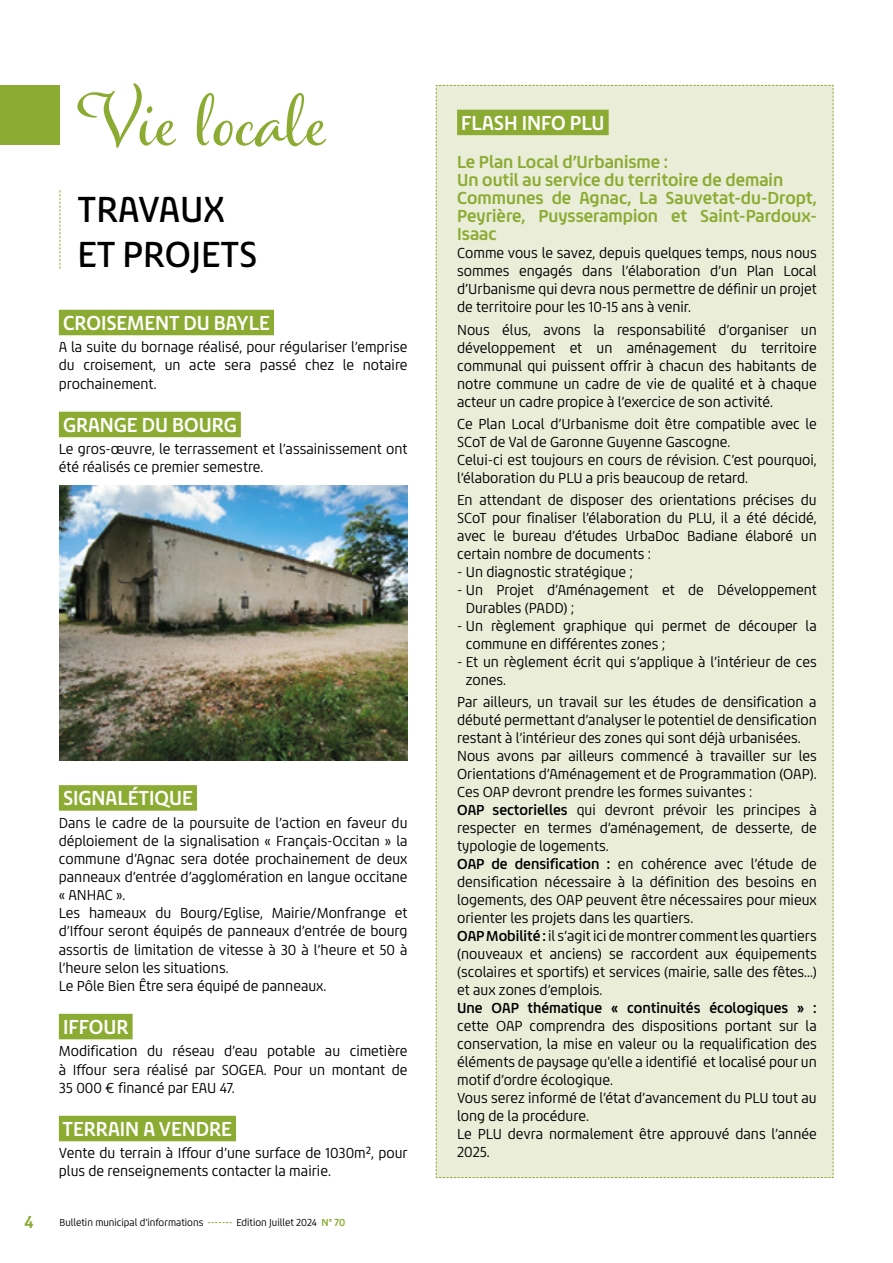
<style>
.page{position:relative;width:893px;height:1263px;background:#fff}
.page>*{position:absolute;margin:0;border:0;box-sizing:border-box;transform-origin:0 0}
.t1{font:700 72px "Caprizant";color:#8bab32}
.t2{font:37.5px/45px "Chypre Nor Med";color:#000}
.t3{font:21px "Chypre Nor Bol";color:#fff}
.t4{font:18px/18px "Chypre Nor Bol";color:#8bab32}
.t5{font:15px/18px "Chypre Nor Reg";color:#000}
.t6{font:15px "Chypre Nor Dem";color:#000}
.t7{font:10.5px "Chypre Nor Reg";color:#000}
.s1{font-family:"Chypre Nor Bol";color:#8bab32}
.s2{font-family:"Chypre Nor Dem"}
</style>
<div class="page">
<svg style="left:208px;top:1222px;width:24px;height:1px"></svg>
<div style="left:0;top:85px;width:60px;height:60px;background:#8bab32"></div>
<div style="left:59px;top:310px;width:215px;height:25px;background:#8bab32"></div>
<div style="left:59px;top:412px;width:182px;height:25px;background:#8bab32"></div>
<div style="left:59px;top:785px;width:138px;height:26px;background:#8bab32"></div>
<div style="left:59px;top:1014px;width:74px;height:25px;background:#8bab32"></div>
<div style="left:59px;top:1116px;width:177px;height:25px;background:#8bab32"></div>
<svg style="left:60px;top:190px;width:1px;height:79px"></svg>
<div style="left:435px;top:85px;width:399px;height:1093px;background:#eaeed9"></div>
<div style="left:457px;top:110px;width:152px;height:25px;background:#8bab32"></div>
<img style="left:60px;top:486px;width:347px;height:274px">
<h1 class="t1" style="left:78px;top:78px;width:254px">Vie locale</h1>
<h2 class="t2" style="left:78px;top:187px;width:181px">TRAVAUX<br>ET PROJETS</h2>
<h3 class="t3" style="left:63px;top:311px;width:208px">CROISEMENT DU BAYLE</h3>
<p class="t5" style="left:59px;top:338px;width:350px;text-align:justify">A la suite du bornage réalisé, pour régulariser l’emprise du croisement, un acte sera passé chez le notaire prochainement.</p>
<h3 class="t3" style="left:63px;top:413px;width:175px">GRANGE DU BOURG</h3>
<p class="t5" style="left:59px;top:440px;width:350px">Le gros-œuvre, le terrassement et l’assainissement ont été réalisés ce premier semestre.</p>
<h3 class="t3" style="left:63px;top:786px;width:131px">SIGNALÉTIQUE</h3>
<p class="t5" style="left:59px;top:814px;width:350px">Dans le cadre de la poursuite de l’action en faveur du déploiement de la signalisation « Français-Occitan » la commune d’Agnac sera dotée prochainement de deux panneaux d’entrée d’agglomération en langue occitane « ANHAC ».<br>Les hameaux du Bourg/Eglise, Mairie/Monfrange et d’Iffour seront équipés de panneaux d’entrée de bourg assortis de limitation de vitesse à 30 à l’heure et 50 à l’heure selon les situations.<br>Le Pôle Bien Être sera équipé de panneaux.</p>
<h3 class="t3" style="left:63px;top:1015px;width:67px">IFFOUR</h3>
<p class="t5" style="left:59px;top:1042px;width:350px;text-align:justify">Modification du réseau d’eau potable au cimetière à Iffour sera réalisé par SOGEA. Pour un montant de 35 000 € financé par EAU 47.</p>
<h3 class="t3" style="left:62px;top:1117px;width:171px">TERRAIN A VENDRE</h3>
<p class="t5" style="left:59px;top:1144px;width:351px">Vente du terrain à Iffour d’une surface de 1030m², pour plus de renseignements contacter la mairie.</p>
<p class="t4" style="left:25px;top:1213px;width:11px">4</p>
<p class="t7" style="left:60px;top:1216px;width:145px">Bulletin municipal d’informations</p>
<p class="t7" style="left:236px;top:1216px;width:110px">Edition Juillet 2024 <span class="s1">N° 70</span></p>
<h3 class="t3" style="left:461px;top:111px;width:145px">FLASH INFO PLU</h3>
<p class="t4" style="left:457px;top:153px;width:361px">Le Plan Local d’Urbanisme :<br>Un outil au service du territoire de demain<br>Communes de Agnac, La Sauvetat-du-Dropt,<br>Peyrière, Puysserampion et Saint-Pardoux-<br>Isaac</p>
<p class="t5" style="left:457px;top:244px;width:361px;text-align:justify">Comme vous le savez, depuis quelques temps, nous nous sommes engagés dans l’élaboration d’un Plan Local d’Urbanisme qui devra nous permettre de définir un projet de territoire pour les 10-15 ans à venir.</p>
<p class="t5" style="left:457px;top:321px;width:361px;text-align:justify">Nous élus, avons la responsabilité d’organiser un développement et un aménagement du territoire communal qui puissent offrir à chacun des habitants de notre commune un cadre de vie de qualité et à chaque acteur un cadre propice à l’exercice de son activité.</p>
<p class="t5" style="left:457px;top:415px;width:361px">Ce Plan Local d’Urbanisme doit être compatible avec le SCoT de Val de Garonne Guyenne Gascogne.<br>Celui-ci est toujours en cours de révision. C’est pourquoi, l’élaboration du PLU a pris beaucoup de retard.</p>
<p class="t5" style="left:457px;top:491px;width:361px;text-align:justify">En attendant de disposer des orientations précises du SCoT pour finaliser l’élaboration du PLU, il a été décidé, avec le bureau d’études UrbaDoc Badiane élaboré un certain nombre de documents :</p>
<p class="t5" style="left:457px;top:563px;width:177px">- Un diagnostic stratégique ;</p>
<p class="t5" style="left:466px;top:581px;width:352px;text-indent:-9px">- Un Projet d’Aménagement et de Développement<br>Durables (PADD) ;</p>
<p class="t5" style="left:466px;top:617px;width:352px;text-indent:-9px">- Un règlement graphique qui permet de découper la commune en différentes zones ;</p>
<p class="t5" style="left:466px;top:653px;width:352px;text-indent:-9px">- Et un règlement écrit qui s’applique à l’intérieur de ces zones.</p>
<p class="t5" style="left:457px;top:693px;width:361px">Par ailleurs, un travail sur les études de densification a débuté permettant d’analyser le potentiel de densification restant à l’intérieur des zones qui sont déjà urbanisées.<br>Nous avons par ailleurs commencé à travailler sur les Orientations d’Aménagement et de Programmation (OAP).<br>Ces OAP devront prendre les formes suivantes :<br><span class="s2">OAP sectorielles</span> qui devront prévoir les principes à respecter en termes d’aménagement, de desserte, de typologie de logements.<br><span class="s2">OAP de densification :</span> en cohérence avec l’étude de densification nécessaire à la définition des besoins en logements, des OAP peuvent être nécessaires pour mieux orienter les projets dans les quartiers.<br><span class="s2">OAP Mobilité :</span> il s’agit ici de montrer comment les quartiers (nouveaux et anciens) se raccordent aux équipements (scolaires et sportifs) et services (mairie, salle des fêtes...) et aux zones d’emplois.</p>
<p class="t6" style="left:457px;top:1000px;width:361px">Une OAP thématique « continuités écologiques » :</p>
<p class="t5" style="left:457px;top:1017px;width:361px">cette OAP comprendra des dispositions portant sur la conservation, la mise en valeur ou la requalification des éléments de paysage qu'elle a identifié́ et localisé pour un motif d’ordre écologique.<br>Vous serez informé de l’état d’avancement du PLU tout au long de la procédure.<br>Le PLU devra normalement être approuvé dans l’année 2025.</p>
</div>
